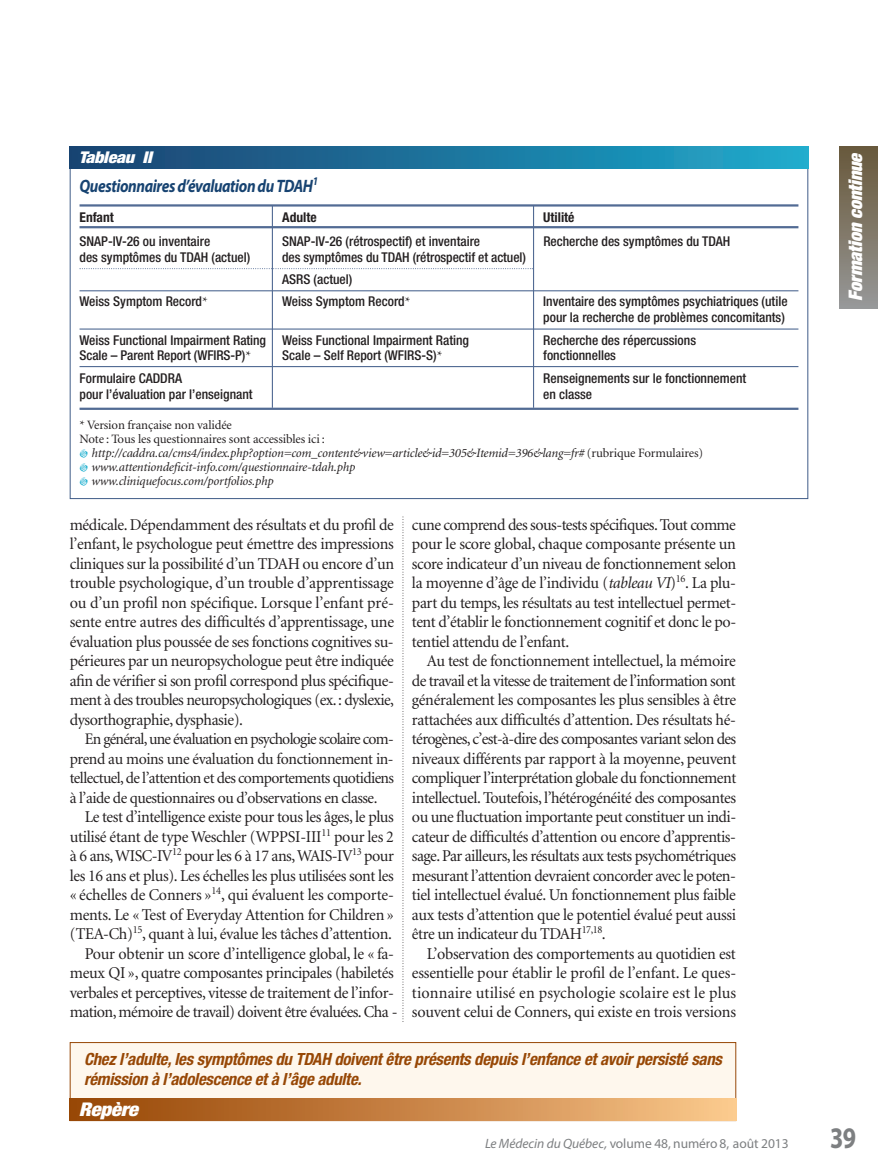
<style>
.page{position:relative;width:878px;height:1175px;background:#fff}
.page>*{position:absolute;margin:0;border:0;box-sizing:border-box;transform-origin:0 0}
.t1{font:700 30px "Myriad Pro";color:#7d7f81;scale:.8 1}
.t2{font:italic 900 condensed 18.9px "Helvetica Neue";letter-spacing:-.015em;color:#fff;scale:1.11 1}
.t3{font:italic 900 expanded 18.75px "Helvetica Neue";color:#fff}
.t4{font:italic 700 18px "Myriad Pro";letter-spacing:-.025em;color:#174371;scale:.85 1}
.t5{font:italic 700 condensed 16.8px/19.5px "Helvetica Neue";letter-spacing:-.015em;color:#974705}
.t6{font:16.5px/19.5px "Minion";letter-spacing:-.025em;color:#231f20;text-align:justify}
.t7{font:16.2px/19.5px "Minion";letter-spacing:-.03em;color:#231f20;text-align:justify}
.t8{font:italic 900 condensed 16.2px "Helvetica Neue";letter-spacing:-.015em;color:#fff;scale:1.11 1}
.t9{font:500 condensed 13.5px/21.8px "Helvetica Neue";color:#231f20}
.t10{font:13.5px "Myriad Pro";letter-spacing:-.005em;color:#7d7f81}
.t11{font:700 condensed 13.5px "Helvetica Neue";color:#231f20}
.t12{font:italic 12.75px "Minion";letter-spacing:-.01em;color:#231f20}
.t13{font:12.75px "Minion";letter-spacing:-.01em;color:#231f20}
.s1{font-family:"Minion";font-weight:400;font-stretch:normal}
.s2{font-style:normal}
.s3{font-style:italic}
</style>
<div class="page">
<div style="left:839px;top:146px;width:39px;height:162px;background:linear-gradient(to bottom,#685839,#969796)"></div>
<svg style="left:402px;top:517px;width:1px;height:505px"></svg>
<div style="left:70px;top:1042px;width:665px;height:78px;background:#fef7ed"></div>
<div style="left:70px;top:1042px;width:666px;height:78px;border:1px solid #974705"></div>
<div style="left:70px;top:1098px;width:666px;height:22px;background:linear-gradient(to right,#954302,#fac68a)"></div>
<hr style="left:80px;top:204px;width:718px;height:2px;background:#526b94">
<hr style="left:80px;top:226px;width:718px;height:2px;background:#526b94">
<svg style="left:80px;top:268px;width:452px;height:1px"></svg>
<hr style="left:80px;top:290px;width:718px;height:1px;background:#526b94">
<hr style="left:80px;top:328px;width:718px;height:1px;background:#526b94">
<hr style="left:80px;top:366px;width:718px;height:1px;background:#526b94">
<hr style="left:80px;top:407px;width:718px;height:3px;background:#526b94">
<div style="left:70px;top:146px;width:738px;height:23px;background:linear-gradient(to right,#1a4070,#1ea9cc)"></div>
<hr style="left:272px;top:206px;width:1px;height:202px;background:#526b94">
<hr style="left:533px;top:206px;width:1px;height:202px;background:#526b94">
<p class="t8" style="left:79px;top:151px;width:67px">Tableau II</p>
<p class="t4" style="left:79px;top:179px;width:282px">Questionnaires d’évaluation du TDAH<sup>1</sup></p>
<p class="t11" style="left:80px;top:212px;width:36px">Enfant</p>
<p class="t11" style="left:282px;top:212px;width:36px">Adulte</p>
<p class="t11" style="left:543px;top:212px;width:33px">Utilité</p>
<p class="t9" style="left:80px;top:232px;width:132px">SNAP-IV-26 ou inventaire</p>
<p class="t9" style="left:282px;top:232px;width:199px">SNAP-IV-26 (rétrospectif) et inventaire</p>
<p class="t9" style="left:543px;top:232px;width:188px">Recherche des symptômes du TDAH</p>
<p class="t9" style="left:80px;top:247px;width:172px">des symptômes du TDAH (actuel)</p>
<p class="t9" style="left:282px;top:247px;width:245px">des symptômes du TDAH (rétrospectif et actuel)<br>ASRS (actuel)</p>
<p class="t9" style="left:80px;top:292px;width:130px">Weiss Symptom Record<span class="s1">*</span></p>
<p class="t9" style="left:282px;top:292px;width:130px">Weiss Symptom Record<span class="s1">*</span></p>
<p class="t9" style="left:543px;top:295px;width:246px;line-height:15.8px">Inventaire des symptômes psychiatriques (utile pour la recherche de problèmes concomitants)</p>
<p class="t9" style="left:80px;top:330px;width:391px">Weiss Functional Impairment Rating Weiss Functional Impairment Rating</p>
<p class="t9" style="left:543px;top:330px;width:154px">Recherche des répercussions</p>
<p class="t9" style="left:80px;top:346px;width:173px">Scale – Parent Report (WFIRS-P)<span class="s1">*</span></p>
<p class="t9" style="left:282px;top:346px;width:162px">Scale – Self Report (WFIRS-S)<span class="s1">*</span></p>
<p class="t9" style="left:543px;top:346px;width:74px">fonctionnelles</p>
<p class="t9" style="left:80px;top:368px;width:104px">Formulaire CADDRA</p>
<p class="t9" style="left:543px;top:368px;width:204px">Renseignements sur le fonctionnement</p>
<p class="t9" style="left:80px;top:384px;width:175px">pour l’évaluation par l’enseignant</p>
<p class="t9" style="left:543px;top:384px;width:50px">en classe</p>
<p class="t13" style="left:80px;top:420px;width:154px">* Version française non validée</p>
<p class="t13" style="left:80px;top:434px;width:247px">Note : Tous les questionnaires sont accessibles ici :</p>
<p class="t12" style="left:91px;top:448px;width:613px">http://caddra.ca/cms4/index.php?option=com_content&amp;view=article&amp;id=305&amp;Itemid=396&amp;lang=fr# <span class="s2">(rubrique Formulaires)</span></p>
<p class="t12" style="left:91px;top:462px;width:265px">www.attentiondeficit-info.com/questionnaire-tdah.php</p>
<p class="t12" style="left:91px;top:476px;width:184px">www.cliniquefocus.com/portfolios.php</p>
<p class="t6" style="left:70px;top:516px;width:326px">médicale. Dépendamment des résultats et du profil de l’enfant, le psychologue peut émettre des impressions cliniques sur la possibilité d’un TDAH ou encore d’un trouble psychologique, d’un trouble d’apprentissage ou d’un profil non spécifique. Lorsque l’enfant pré&shy;sente entre autres des difficultés d’apprentissage, une évaluation plus poussée de ses fonctions cognitives su&shy;périeures par un neuropsychologue peut être indiquée afin de vérifier si son profil correspond plus spécifique&shy;ment à des troubles neuropsychologiques (ex. : dyslexie, dysorthographie, dysphasie).</p>
<p class="t7" style="left:70px;top:730px;width:326px;text-indent:15px">En général, une évaluation en psychologie scolaire com&shy;prend au moins une évaluation du fonctionnement in&shy;tellectuel, de l’attention et des comportements quotidiens à l’aide de questionnaires ou d’observations en classe.</p>
<p class="t6" style="left:85px;top:808px;width:310px">Le test d’intelligence existe pour tous les âges, le plus</p>
<p class="t6" style="left:70px;top:828px;width:325px">utilisé étant de type Weschler (WPPSI-III<sup>11</sup> pour les 2</p>
<p class="t6" style="left:70px;top:847px;width:325px">à 6 ans, WISC-IV<sup>12</sup> pour les 6 à 17 ans, WAIS-IV<sup>13</sup> pour</p>
<p class="t6" style="left:70px;top:867px;width:325px">les 16 ans et plus). Les échelles les plus utilisées sont les</p>
<p class="t6" style="left:70px;top:886px;width:325px">« échelles de Conners »<sup>14</sup>, qui évaluent les comporte-</p>
<p class="t6" style="left:70px;top:906px;width:325px">ments. Le « Test of Everyday Attention for Children »</p>
<p class="t6" style="left:70px;top:925px;width:324px">(TEA-Ch)<sup>15</sup>, quant à lui, évalue les tâches d’attention.</p>
<p class="t6" style="left:85px;top:945px;width:311px">Pour obtenir un score d’intelligence global, le « fa-</p>
<p class="t6" style="left:70px;top:964px;width:325px">meux QI », quatre composantes principales (habiletés</p>
<p class="t6" style="left:70px;top:984px;width:326px">verbales et perceptives, vitesse de traitement de l’infor-</p>
<p class="t6" style="left:70px;top:1003px;width:329px">mation, mémoire de travail) doivent être évaluées. Cha -</p>
<p class="t6" style="left:412px;top:516px;width:326px">cune comprend des sous-tests spécifiques. Tout comme pour le score global, chaque composante présente un score indicateur d’un niveau de fonctionnement selon la moyenne d’âge de l’individu (<span class="s3">tableau VI</span>)<sup>16</sup>. La plu&shy;part du temps, les résultats au test intellectuel permet&shy;tent d’établir le fonctionnement cognitif et donc le po&shy;tentiel attendu de l’enfant.</p>
<p class="t6" style="left:412px;top:652px;width:326px;text-indent:15px">Au test de fonctionnement intellectuel, la mémoire de travail et la vitesse de traitement de l’information sont généralement les composantes les plus sensibles à être rattachées aux difficultés d’attention. Des résultats hé&shy;térogènes, c’est-à-dire des composantes variant selon des niveaux différents par rapport à la moyenne, peuvent compliquer l’interprétation globale du fonctionnement intellectuel. Toutefois, l’hétérogénéité des composantes ou une fluctuation importante peut constituer un indi&shy;cateur de difficultés d’attention ou encore d’apprentis&shy;sage. Par ailleurs, les résultats aux tests psychométriques mesurant l’attention devraient concorder avec le poten&shy;tiel intellectuel évalué. Un fonctionnement plus faible aux tests d’attention que le potentiel évalué peut aussi être un indicateur du TDAH<sup>17,18</sup>.</p>
<p class="t6" style="left:412px;top:945px;width:326px;text-indent:15px">L’observation des comportements au quotidien est essentielle pour établir le profil de l’enfant. Le ques&shy;tionnaire utilisé en psychologie scolaire est le plus souvent celui de Conners, qui existe en trois versions</p>
<p class="t5" style="left:84px;top:1051px;width:639px">Chez l’adulte, les symptômes du TDAH doivent être présents depuis l’enfance et avoir persisté sans rémission à l’adolescence et à l’âge adulte.</p>
<p class="t2" style="left:79px;top:1102px;width:55px">Repère</p>
<p class="t3" style="left:848px;top:301px;width:151px;rotate:-90deg">Formation continue</p>
<p class="t10" style="left:485px;top:1138px;width:305px"><span class="s3">Le Médecin du Québec,</span> volume 48, numéro 8, août 2013</p>
<h1 class="t1" style="left:830px;top:1126px;width:34px">39</h1>
</div>
